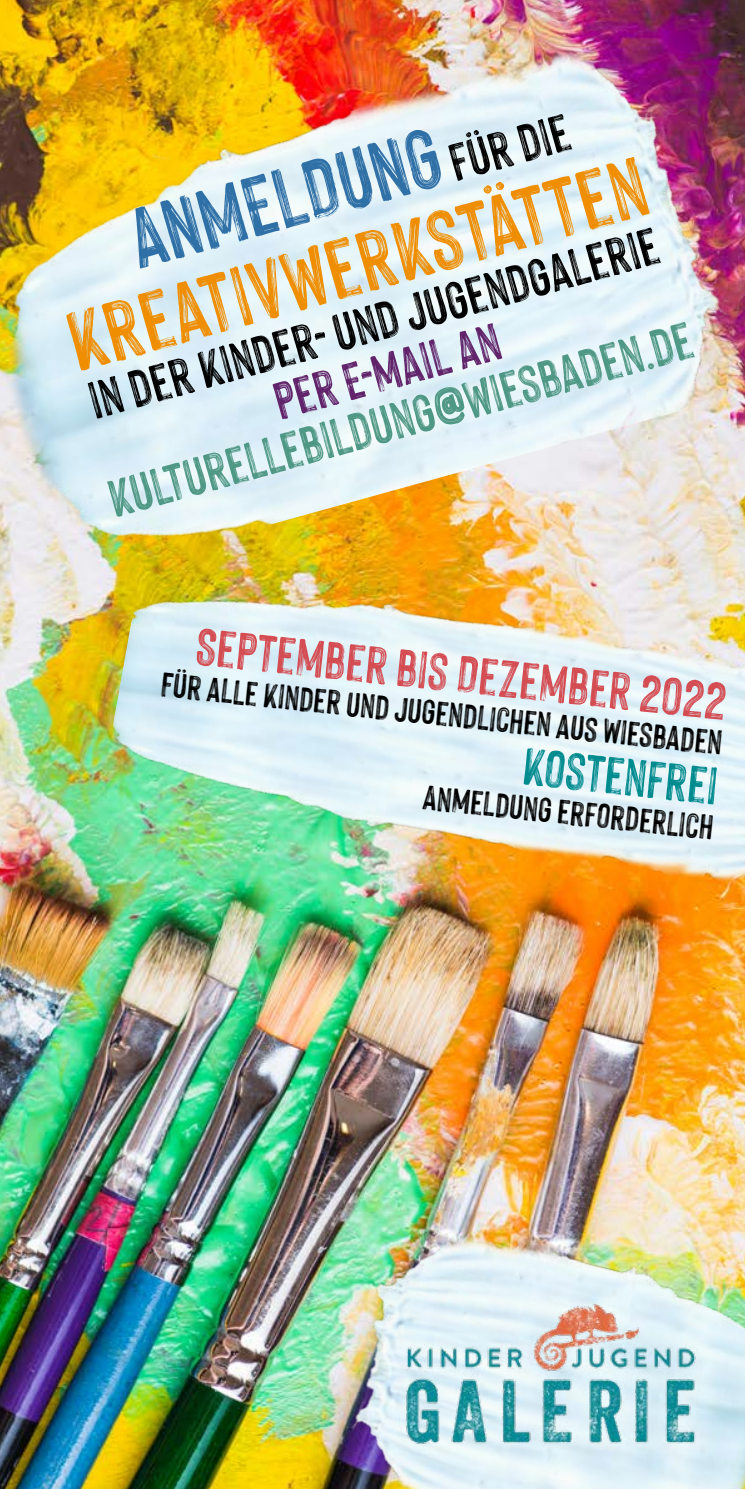
<style>
.page{position:relative;width:745px;height:1489px;background:#fff}
.page>*{position:absolute;margin:0;border:0;box-sizing:border-box;transform-origin:0 0}
.t1{font:92.5px "Hackney Personal Use Only";color:#ef8e01}
.t2{font:92.5px "Hackney Personal Use Only";color:#2f70a6}
.t3{font:57.5px "Hackney Personal Use Only";color:#000}
.t4{font:57.5px "Hackney Personal Use Only";color:#4f9885}
.t5{font:57.5px "Hackney Personal Use Only";color:#d44d53}
.t6{font:57.5px "Hackney Personal Use Only";color:#61246b}
.t7{font:57.5px "Hackney Personal Use Only";color:#008b8f}
.t8{font:37.5px "Hackney Personal Use Only";color:#000}
</style>
<div class="page">
<img style="left:0;top:589px;width:744px;height:899px">
<img style="left:0;top:0;width:744px;height:589px">
<img style="left:98px;top:505px;width:646px;height:418px">
<img style="left:298px;top:1155px;width:446px;height:333px">
<img style="left:399px;top:1294px;width:303px;height:160px">
<p class="t3" style="left:441px;top:134px;width:125px;rotate:-16deg">für die</p>
<p class="t2" style="left:117px;top:190px;width:322px;rotate:-15deg">ANMELDUNG</p>
<p class="t1" style="left:56px;top:292px;width:599px;rotate:-15deg">Kreativwerkstätten</p>
<p class="t3" style="left:82px;top:374px;width:590px;rotate:-16deg">in der Kinder- und Jugendgalerie</p>
<p class="t4" style="left:101px;top:472px;width:605px;rotate:-16deg">kulturellebildung@wiesbaden.de</p>
<p class="t6" style="left:266px;top:373px;width:235px;rotate:-16deg">per E-mail an</p>
<p class="t5" style="left:199px;top:614px;width:535px;rotate:6deg">September bis Dezember 2022</p>
<p class="t8" style="left:163px;top:663px;width:565px;rotate:6deg">Für alle Kinder und Jugendlichen aus Wiesbaden</p>
<p class="t7" style="left:526px;top:734px;width:197px;rotate:6deg">Kostenfrei</p>
<p class="t8" style="left:425px;top:776px;width:293px;rotate:6deg">Anmeldung erforderlich</p>
</div>
